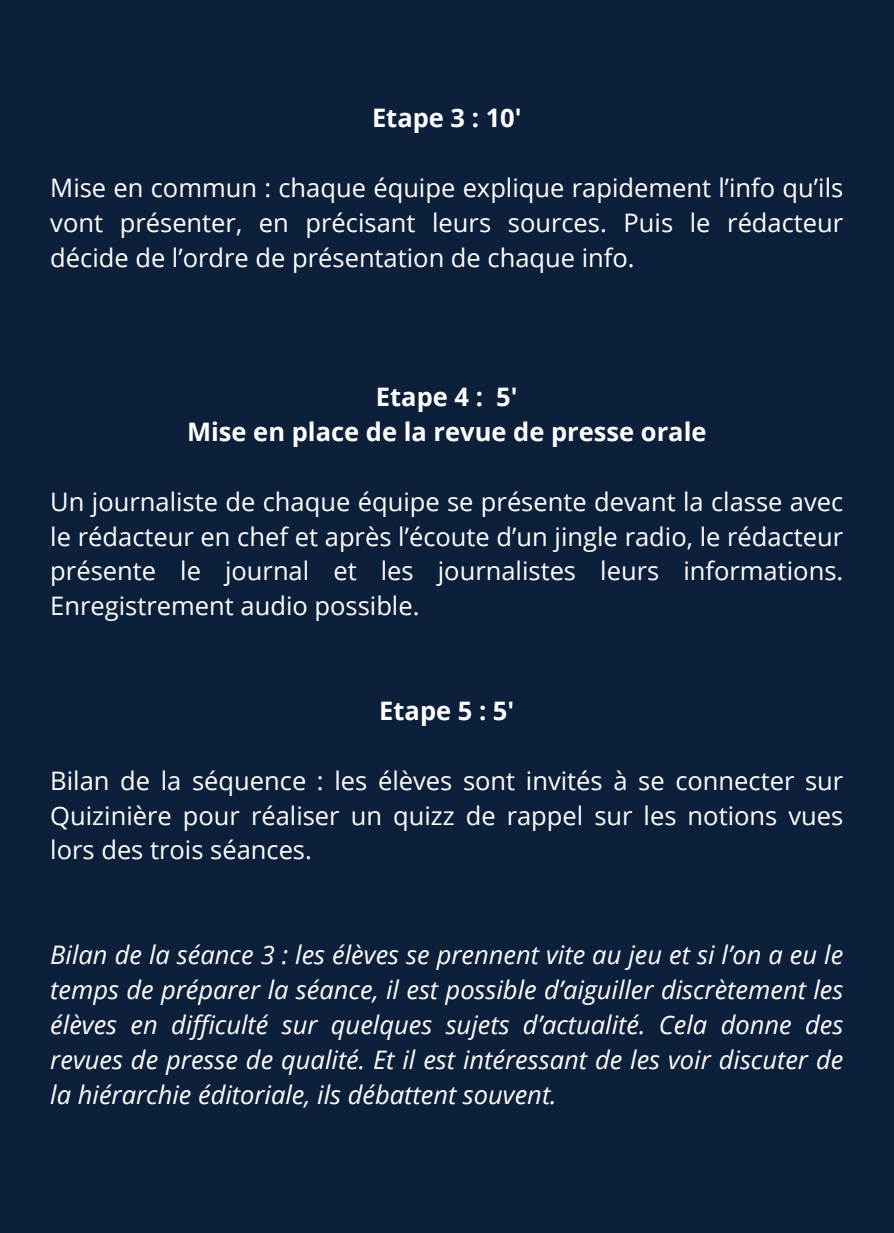
<style>
.page{position:relative;width:894px;height:1233px;background:#fff}
.page>*{position:absolute;margin:0;border:0;box-sizing:border-box;transform-origin:0 0}
.t1{font:25.5px/34.8px "Open Sans";color:#fff;text-align:justify}
.t2{font:italic 25.5px/34.8px "Open Sans";color:#fff;text-align:justify}
.t3{font:700 25.5px/34.8px "Open Sans";color:#fff;text-align:center}
</style>
<div class="page">
<div style="left:0;top:0;width:893px;height:1233px;background:#0d203b"></div>
<h1 class="t3" style="left:372px;top:100px;width:151px">Etape 3 : 10'</h1>
<p class="t1" style="left:50px;top:170px;width:794px">Mise en commun : chaque équipe explique rapidement l’info qu’ils vont présenter, en précisant leurs sources. Puis le rédacteur décide de l’ordre de présentation de chaque info.</p>
<h1 class="t3" style="left:187px;top:379px;width:521px">Etape 4 : 5'<br>Mise en place de la revue de presse orale</h1>
<p class="t1" style="left:50px;top:483px;width:794px">Un journaliste de chaque équipe se présente devant la classe avec le rédacteur en chef et après l’écoute d’un jingle radio, le rédacteur présente le journal et les journalistes leurs informations.<br>Enregistrement audio possible.</p>
<h1 class="t3" style="left:379px;top:693px;width:136px">Etape 5 : 5'</h1>
<p class="t1" style="left:50px;top:762px;width:794px">Bilan de la séquence : les élèves sont invités à se connecter sur Quizinière pour réaliser un quizz de rappel sur les notions vues lors des trois séances.</p>
<p class="t2" style="left:50px;top:937px;width:794px">Bilan de la séance 3 : les élèves se prennent vite au jeu et si l’on a eu le temps de préparer la séance, il est possible d’aiguiller discrètement les élèves en difficulté sur quelques sujets d’actualité. Cela donne des revues de presse de qualité. Et il est intéressant de les voir discuter de la hiérarchie éditoriale, ils débattent souvent.</p>
</div>
